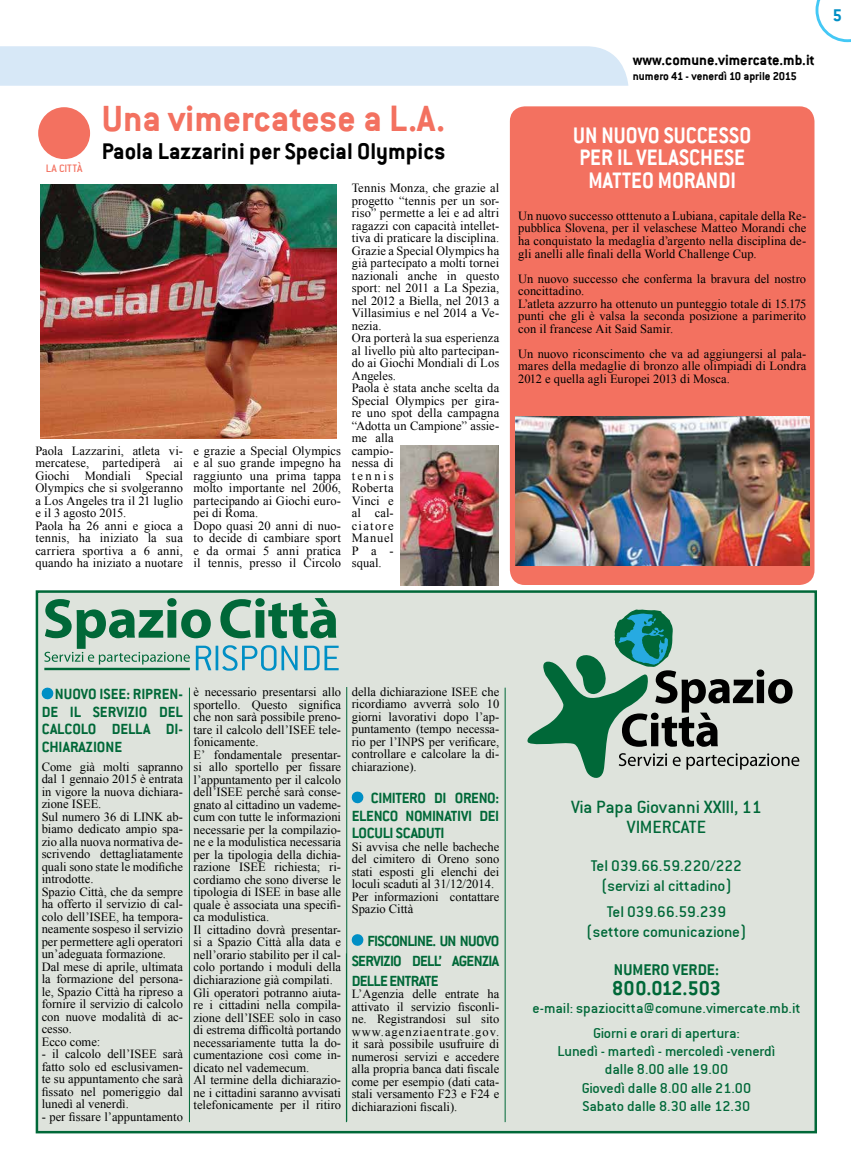
<style>
.page{position:relative;width:851px;height:1170px;background:#fff}
.page>*{position:absolute;margin:0;border:0;box-sizing:border-box;transform-origin:0 0}
.t1{font:700 40px "Conduit ITC";color:#f37160}
.t2{font:700 25px "Conduit ITC";color:#000}
.t3{font:700 24.75px/22.5px "Conduit ITC";color:#fff;scale:.91 1}
.t4{font:700 22px "Conduit ITC";letter-spacing:-.005em;color:#006838}
.t5{font:19.62px/19.4px "Conduit ITC";color:#006838;text-align:center}
.t6{font:700 18.75px "Conduit ITC";color:#008fc5}
.t7{font:17.12px/19.4px "Conduit ITC";color:#006838;text-align:center}
.t8{font:700 17.12px "Conduit ITC";color:#006838}
.t9{font:700 16.25px/17.5px "Conduit ITC";letter-spacing:-.02em;color:#006838;text-align:justify}
.t10{font:700 16.25px "Conduit ITC";color:#000}
.t11{font:15.88px/18.1px "Conduit ITC";color:#006838;text-align:center}
.t12{font:12.5px/12.5px "Times New Roman";color:#000}
.t13{font:700 12.5px "Conduit ITC";color:#000}
.t14{font:11.88px "Conduit ITC";color:#f37160}
</style>
<div class="page">
<div style="left:0;top:46px;width:628px;height:40px;background:#d7e8f7"></div>
<svg style="left:815px;top:0;width:35px;height:42px"></svg>
<div style="left:36px;top:590px;width:780px;height:543px;background:#dee3dc;border:2px solid #006838"></div>
<svg style="left:41px;top:687px;width:12px;height:12px"></svg>
<hr style="left:189px;top:687px;width:1px;height:434px;background:#006838">
<hr style="left:504px;top:687px;width:1px;height:434px;background:#006838">
<svg style="left:44px;top:598px;width:294px;height:72px"></svg>
<hr style="left:44px;top:667px;width:146px;height:3px;background:#006838">
<svg style="left:527px;top:609px;width:272px;height:169px"></svg>
<svg style="left:351px;top:791px;width:12px;height:12px"></svg>
<svg style="left:351px;top:934px;width:12px;height:11px"></svg>
<hr style="left:346px;top:687px;width:1px;height:434px;background:#006838">
<div style="left:38px;top:107px;width:52px;height:52px;background:#f37160;border-radius:50%"></div>
<div style="left:510px;top:106px;width:304px;height:479px;background:#f37160;border-radius:15px"></div>
<img style="left:515px;top:417px;width:294px;height:149px">
<img style="left:40px;top:184px;width:296px;height:255px">
<img style="left:401px;top:445px;width:97px;height:140px">
<p class="t14" style="left:46px;top:162px;width:38px">lacittà</p>
<h1 class="t1" style="left:102px;top:95px;width:345px">Una vimercatese a L.A.</h1>
<h2 class="t2" style="left:102px;top:136px;width:345px">Paola Lazzarini per Special Olympics</h2>
<p class="t12" style="left:35px;top:444px;width:149px">Paola Lazzarini, atleta vi&shy;mercatese, partediperà ai<br>Giochi Mondiali Special<br>Olympics che si svolgeranno a Los Angeles tra il 21 luglio e il 3 agosto 2015.<br>Paola ha 26 anni e gioca a tennis, ha iniziato la sua carriera sportiva a 6 anni, quando ha iniziato a nuotare</p>
<p class="t12" style="left:193px;top:444px;width:149px">e grazie a Special Olympics e al suo grande impegno ha raggiunto una prima tappa molto importante nel 2006, partecipando ai Giochi euro&shy;pei di Roma.<br>Dopo quasi 20 anni di nuo&shy;to decide di cambiare sport e da ormai 5 anni pratica il tennis, presso il Circolo</p>
<p class="t12" style="left:351px;top:181px;width:149px">Tennis Monza, che grazie al progetto “tennis per un sor&shy;riso” permette a lei e ad altri ragazzi con capacità intellet&shy;tiva di praticare la disciplina.<br>Grazie a Special Olympics ha già partecipato a molti tornei nazionali anche in questo sport: nel 2011 a La Spezia, nel 2012 a Biella, nel 2013 a<br>Villasimius e nel 2014 a Ve&shy;nezia.<br>Ora porterà la sua esperienza al livello più alto partecipan&shy;do ai Giochi Mondiali di Los<br>Angeles.<br>Paola è stata anche scelta da<br>Special Olympics per gira&shy;re uno spot della campagna “Adotta un Campione” assie&shy;me alla<br>campio-<br>nessa di<br>tennis<br>Roberta<br>Vinci e<br>al cal-<br>ciatore<br>Manuel<br>Pa-<br>squal.</p>
<h3 class="t10" style="left:632px;top:51px;width:183px">www.comune.vimercate.mb.it</h3>
<p class="t13" style="left:632px;top:69px;width:165px">numero 41 - venerdì 10 aprile 2015</p>
<h3 class="t3" style="left:573px;top:123px;width:45px">un nuovo</h3>
<h3 class="t3" style="left:663px;top:123px;width:13px">successo</h3>
<h3 class="t3" style="left:588px;top:146px;width:105px;text-indent:-9px">per ilvelaschese matteo morandi</h3>
<p class="t12" style="left:518px;top:209px;width:289px;text-align:justify">Un nuovo successo otttenuto a Lubiana, capitale della Re&shy;pubblica Slovena, per il velaschese Matteo Morandi che ha conquistato la medaglia d’argento nella disciplina de&shy;gli anelli alle finali della World Challenge Cup.</p>
<p class="t12" style="left:518px;top:272px;width:289px">Un nuovo successo che conferma la bravura del nostro concittadino.<br>L’atleta azzurro ha ottenuto un punteggio totale di 15.175 punti che gli è valsa la seconda posizione a parimerito con il francese Ait Said Samir.</p>
<p class="t12" style="left:518px;top:347px;width:289px;text-align:justify">Un nuovo riconscimento che va ad aggiungersi al pala&shy;mares della medaglie di bronzo alle olimpiadi di Londra 2012 e quella agli Europei 2013 di Mosca.</p>
<h3 class="t6" style="left:832px;top:4px;width:11px">5</h3>
<h3 class="t9" style="left:42px;top:685px;width:143px;text-indent:13px">NUOVO ISEE: RIPREN-DE IL SERVIZIO DEL CALCOLO DELLA DI-CHIARAZIONE</h3>
<p class="t12" style="left:42px;top:759px;width:143px">Come già molti sapranno dal 1 gennaio 2015 è entrata in vigore la nuova dichiara&shy;zione ISEE.<br>Sul numero 36 di LINK ab&shy;biamo dedicato ampio spa&shy;zio alla nuova normativa de&shy;scrivendo dettagliatamente quali sono state le modifiche introdotte.<br>Spazio Città, che da sempre ha offerto il servizio di cal&shy;colo dell’ISEE, ha tempora&shy;neamente sospeso il servizio per permettere agli operatori un’adeguata formazione.<br>Dal mese di aprile, ultimata la formazione del persona&shy;le, Spazio Città ha ripreso a fornire il servizio di calcolo con nuove modalità di ac&shy;cesso.<br>Ecco come:</p>
<p class="t12" style="left:42px;top:1047px;width:143px;text-align:justify">- il calcolo dell’ISEE sarà fatto solo ed esclusivamen&shy;te su appuntamento che sarà fissato nel pomeriggio dal lunedì al venerdì.</p>
<p class="t12" style="left:42px;top:1109px;width:143px">- per fissare l’appuntamento</p>
<p class="t12" style="left:193px;top:685px;width:149px">è necessario presentarsi allo sportello. Questo significa che non sarà possibile preno&shy;tare il calcolo dell’ISEE tele&shy;fonicamente.<br>E’ fondamentale presentar&shy;si allo sportello per fissare l’appuntamento per il calcolo dell’ISEE perché sarà conse&shy;gnato al cittadino un vademe&shy;cum con tutte le informazioni necessarie per la compilazio&shy;ne e la modulistica necessaria per la tipologia della dichia&shy;razione ISEE richiesta; ri&shy;cordiamo che sono diverse le tipologia di ISEE in base alle quale è associata una specifi&shy;ca modulistica.<br>Il cittadino dovrà presentar&shy;si a Spazio Città alla data e nell’orario stabilito per il cal&shy;colo portando i moduli della dichiarazione già compilati.<br>Gli operatori potranno aiuta&shy;re i cittadini nella compila&shy;zione dell’ISEE solo in caso di estrema difficoltà portando necessariamente tutta la do&shy;cumentazione così come in&shy;dicato nel vademecum.<br>Al termine della dichiarazio&shy;ne i cittadini saranno avvisati telefonicamente per il ritiro</p>
<p class="t12" style="left:352px;top:685px;width:149px;text-align:justify">della dichiarazione ISEE che ricordiamo avverrà solo 10 giorni lavorativi dopo l’ap&shy;puntamento (tempo necessa&shy;rio per l’INPS per verificare, controllare e calcolare la di&shy;chiarazione).</p>
<h3 class="t9" style="left:371px;top:789px;width:40px">Cimitero</h3>
<h3 class="t9" style="left:434px;top:789px;width:38px">di Oreno</h3>
<h3 class="t9" style="left:495px;top:789px;width:5px">:</h3>
<h3 class="t9" style="left:351px;top:806px;width:16px">Elenco</h3>
<h3 class="t9" style="left:405px;top:806px;width:81px">nominativi dei</h3>
<h3 class="t9" style="left:351px;top:824px;width:8px">loculi</h3>
<h3 class="t9" style="left:395px;top:824px;width:9px">scadu</h3>
<h3 class="t9" style="left:434px;top:824px;width:10px">ti</h3>
<p class="t12" style="left:351px;top:840px;width:149px">Si avvisa che nelle bacheche del cimitero di Oreno sono stati esposti gli elenchi dei loculi scaduti al 31/12/2014.<br>Per informazioni contattare<br>Spazio Città</p>
<h3 class="t9" style="left:352px;top:930px;width:149px;line-height:20px;text-indent:16px">FISCONLINE. UN NUOVO SERVIZIO DELL’ AGENZIA DELLE ENTRATE</h3>
<p class="t12" style="left:351px;top:987px;width:149px;text-align:justify">L’Agenzia delle entrate ha attivato il servizio fisconli&shy;ne. Registrandosi sul sito www.agenziaentrate.gov. it sarà possibile usufruire di numerosi servizi e accedere alla propria banca dati fiscale come per esempio (dati cata&shy;stali versamento F23 e F24 e dichiarazioni fiscali).</p>
<h3 class="t5" style="left:571px;top:797px;width:192px">Via Papa Giovanni XXIII, 11<br>VIMERCATE</h3>
<h3 class="t7" style="left:591px;top:856px;width:152px">Tel 039.66.59.220/222 (servizi al cittadino)</h3>
<h3 class="t7" style="left:586px;top:901px;width:161px">Tel 039.66.59.239 (settore comunicazione)</h3>
<h3 class="t8" style="left:614px;top:959px;width:106px">NUMERO VERDE:</h3>
<h3 class="t4" style="left:612px;top:974px;width:110px">800.012.503</h3>
<p class="t11" style="left:532px;top:995px;width:269px;line-height:25.1px">e-mail: spaziocitta@comune.vimercate.mb.it<br>Giorni e orari di apertura:</p>
<p class="t11" style="left:557px;top:1041px;width:219px">Lunedì - martedì - mercoledì -venerdì dalle 8.00 alle 19.00<br>Giovedì dalle 8.00 alle 21.00<br>Sabato dalle 8.30 alle 12.30</p>
</div>
